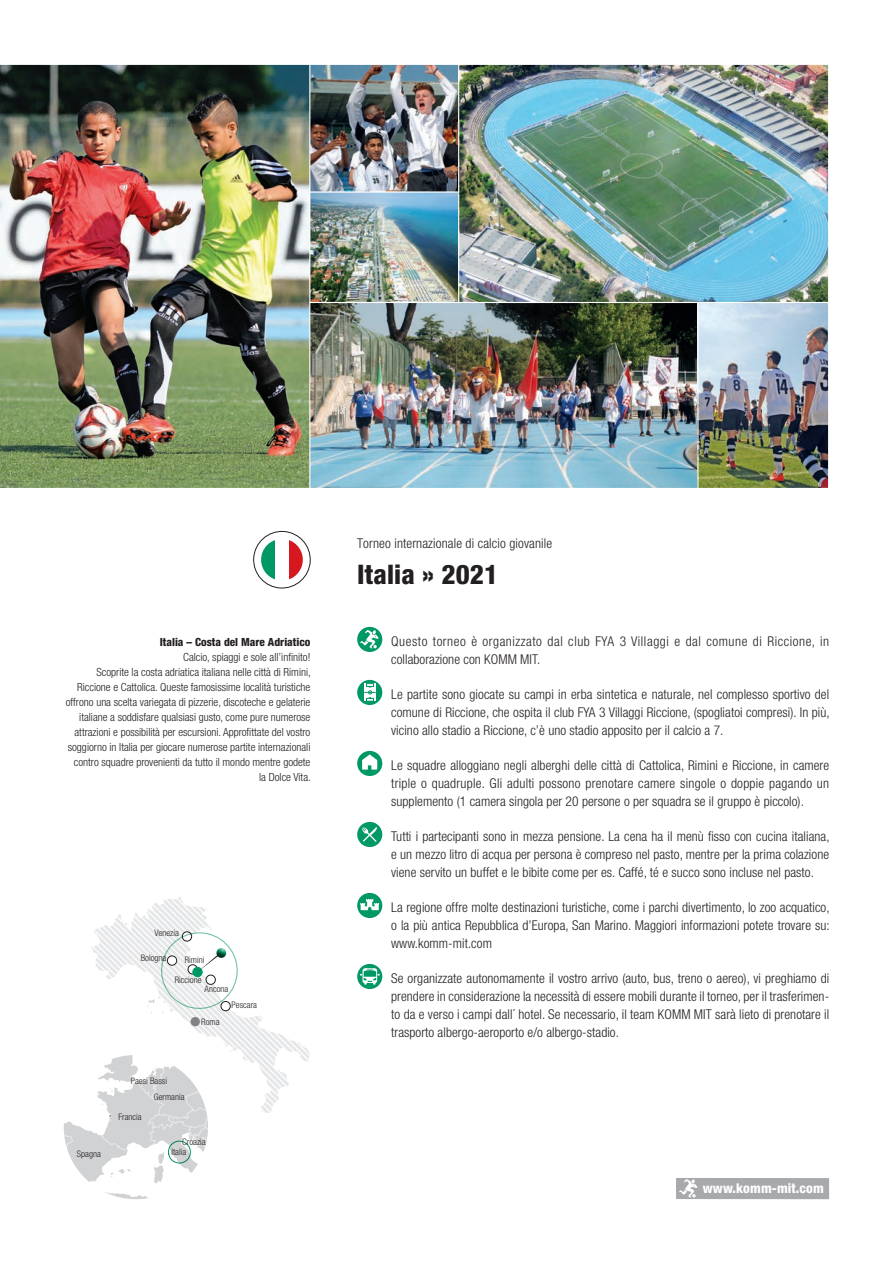
<style>
.page{position:relative;width:893px;height:1263px;background:#fff}
.page>*{position:absolute;margin:0;border:0;box-sizing:border-box;transform-origin:0 0}
.t1{font:800 condensed 27px "Helvetica Neue";letter-spacing:.005em;color:#231f20}
.Blauer_Textkörper{font:300 condensed 13.5px/18px "Helvetica Neue";letter-spacing:.005em;color:#231f20;text-align:justify}
.Blauer_Textkörper-2{font:300 condensed 13.5px/18px "Helvetica Neue";letter-spacing:.04em;color:#231f20}
.t2{font:800 condensed 13.5px "Helvetica Neue";letter-spacing:.01em;color:#fff}
.t3{font:300 condensed 11.25px/15px "Helvetica Neue";color:#231f20;text-align:right}
.t4{font:300 condensed 9px "Helvetica Neue";color:#231f20}
.s1{font-weight:800}
</style>
<div class="page">
<svg style="left:147px;top:999px;width:8px;height:14px"></svg>
<div style="left:191px;top:1017px;width:9px;height:9px;background:#808285;border-radius:50%"></div>
<div style="left:188px;top:964px;width:10px;height:10px;border:1px solid #231f20;border-radius:50%"></div>
<div style="left:206px;top:975px;width:10px;height:9px;border:1px solid #231f20;border-radius:50%"></div>
<div style="left:221px;top:1001px;width:9px;height:10px;border:1px solid #231f20;border-radius:50%"></div>
<div style="left:193px;top:967px;width:9px;height:10px;background:#009864;border-radius:50%"></div>
<div style="left:193px;top:967px;width:9px;height:10px;border:1px solid #009864;border-radius:50%"></div>
<svg style="left:197px;top:944px;width:34px;height:28px"></svg>
<div style="left:182px;top:932px;width:10px;height:9px;border:1px solid #231f20;border-radius:50%"></div>
<svg style="left:91px;top:897px;width:90px;height:83px"></svg>
<svg style="left:64px;top:1055px;width:144px;height:144px"></svg>
<svg style="left:253px;top:530px;width:58px;height:59px"></svg>
<svg style="left:261px;top:539px;width:14px;height:42px"></svg>
<div style="left:275px;top:539px;width:14px;height:42px;background:#fff"></div>
<svg style="left:289px;top:539px;width:14px;height:42px"></svg>
<div style="left:357px;top:627px;width:25px;height:25px;background:#009864;border-radius:50%"></div>
<svg style="left:360px;top:630px;width:19px;height:19px"></svg>
<div style="left:357px;top:680px;width:25px;height:25px;background:#009864;border-radius:50%"></div>
<svg style="left:364px;top:683px;width:12px;height:18px"></svg>
<div style="left:357px;top:751px;width:25px;height:25px;background:#009864;border-radius:50%"></div>
<svg style="left:362px;top:754px;width:15px;height:15px"></svg>
<div style="left:357px;top:822px;width:25px;height:25px;background:#009864;border-radius:50%"></div>
<svg style="left:362px;top:827px;width:15px;height:15px"></svg>
<div style="left:357px;top:893px;width:25px;height:25px;background:#009864;border-radius:50%"></div>
<svg style="left:360px;top:899px;width:19px;height:11px"></svg>
<div style="left:357px;top:964px;width:25px;height:25px;background:#009864;border-radius:50%"></div>
<svg style="left:360px;top:968px;width:20px;height:17px"></svg>
<div style="left:676px;top:1178px;width:153px;height:21px;background:#a8a9ad"></div>
<svg style="left:679px;top:1179px;width:19px;height:19px"></svg>
<img style="left:310px;top:66px;width:148px;height:125px">
<img style="left:310px;top:193px;width:148px;height:109px">
<img style="left:460px;top:66px;width:367px;height:236px">
<img style="left:310px;top:304px;width:387px;height:183px">
<div style="left:302px;top:302px;width:400px;height:187px;border:1px solid #fff"></div>
<img style="left:0;top:64px;width:310px;height:425px">
<img style="left:699px;top:304px;width:128px;height:183px">
<div style="left:697px;top:302px;width:132px;height:187px;border:1px solid #fff"></div>
<p class="Blauer_Textkörper" style="left:357px;top:534px;width:196px">Torneo internazionale di calcio giovanile</p>
<p class="t1" style="left:357px;top:557px;width:142px">Italia » 2021</p>
<p class="t3" style="left:66px;top:634px;width:247px"><span class="s1">Italia – Costa del Mare Adriatico<br></span>Calcio, spiaggi e sole all’infinito!<br>Scoprite la costa adriatica italiana nelle città di Rimini, Riccione e Cattolica. Queste famosissime località turistiche offrono una scelta variegata di pizzerie, discoteche e gelaterie italiane a soddisfare qualsiasi gusto, come pure numerose attrazioni e possibilità per escursioni. Approfittate del vostro soggiorno in Italia per giocare numerose partite internazionali contro squadre provenienti da tutto il mondo mentre godete la Dolce Vita.</p>
<p class="Blauer_Textkörper-2" style="left:391px;top:632px;width:439px">Questo torneo è organizzato dal club FYA 3 Villaggi e dal comune di Riccione, in collaborazione con KOMM MIT.</p>
<p class="Blauer_Textkörper" style="left:391px;top:685px;width:440px">Le partite sono giocate su campi in erba sintetica e naturale, nel complesso sportivo del comune di Riccione, che ospita il club FYA 3 Villaggi Riccione, (spogliatoi compresi). In più, vicino allo stadio a Riccione, c’è uno stadio apposito per il calcio a 7.</p>
<p class="Blauer_Textkörper" style="left:391px;top:756px;width:439px">Le squadre alloggiano negli alberghi delle città di Cattolica, Rimini e Riccione, in camere triple o quadruple. Gli adulti possono prenotare camere singole o doppie pagando un supplemento (1 camera singola per 20 persone o per squadra se il gruppo è piccolo).</p>
<p class="Blauer_Textkörper" style="left:391px;top:827px;width:440px">Tutti i partecipanti sono in mezza pensione. La cena ha il menù fisso con cucina italiana, e un mezzo litro di acqua per persona è compreso nel pasto, mentre per la prima colazione viene servito un buffet e le bibite come per es. Caffé, té e succo sono incluse nel pasto.</p>
<p class="Blauer_Textkörper" style="left:391px;top:898px;width:440px">La regione offre molte destinazioni turistiche, come i parchi divertimento, lo zoo acquatico, o la più antica Repubblica d’Europa, San Marino. Maggiori informazioni potete trovare su: www.komm-mit.com</p>
<p class="Blauer_Textkörper" style="left:391px;top:969px;width:440px">Se organizzate autonomamente il vostro arrivo (auto, bus, treno o aereo), vi preghiamo di prendere in considerazione la necessità di essere mobili durante il torneo, per il trasferimen&shy;to da e verso i campi dall´ hotel. Se necessario, il team KOMM MIT sarà lieto di prenotare il trasporto albergo-aeroporto e/o albergo-stadio.</p>
<p class="t4" style="left:155px;top:927px;width:26px">Venezia</p>
<p class="t4" style="left:141px;top:953px;width:27px">Bologna</p>
<p class="t4" style="left:185px;top:954px;width:21px">Rimini</p>
<p class="t4" style="left:175px;top:975px;width:28px">Riccione</p>
<p class="t4" style="left:201px;top:1016px;width:20px">Roma</p>
<p class="t4" style="left:205px;top:983px;width:25px">Ancona</p>
<p class="t4" style="left:231px;top:1000px;width:27px">Pescara</p>
<p class="t4" style="left:77px;top:1149px;width:26px">Spagna</p>
<p class="t4" style="left:131px;top:1075px;width:38px">Paesi Bassi</p>
<p class="t4" style="left:118px;top:1112px;width:25px">Francia</p>
<p class="t4" style="left:154px;top:1091px;width:32px">Germania</p>
<p class="t4" style="left:182px;top:1136px;width:25px">Croazia</p>
<p class="t4" style="left:171px;top:1147px;width:16px">Italia</p>
<p class="t2" style="left:703px;top:1180px;width:123px">www.komm-mit.com</p>
</div>
